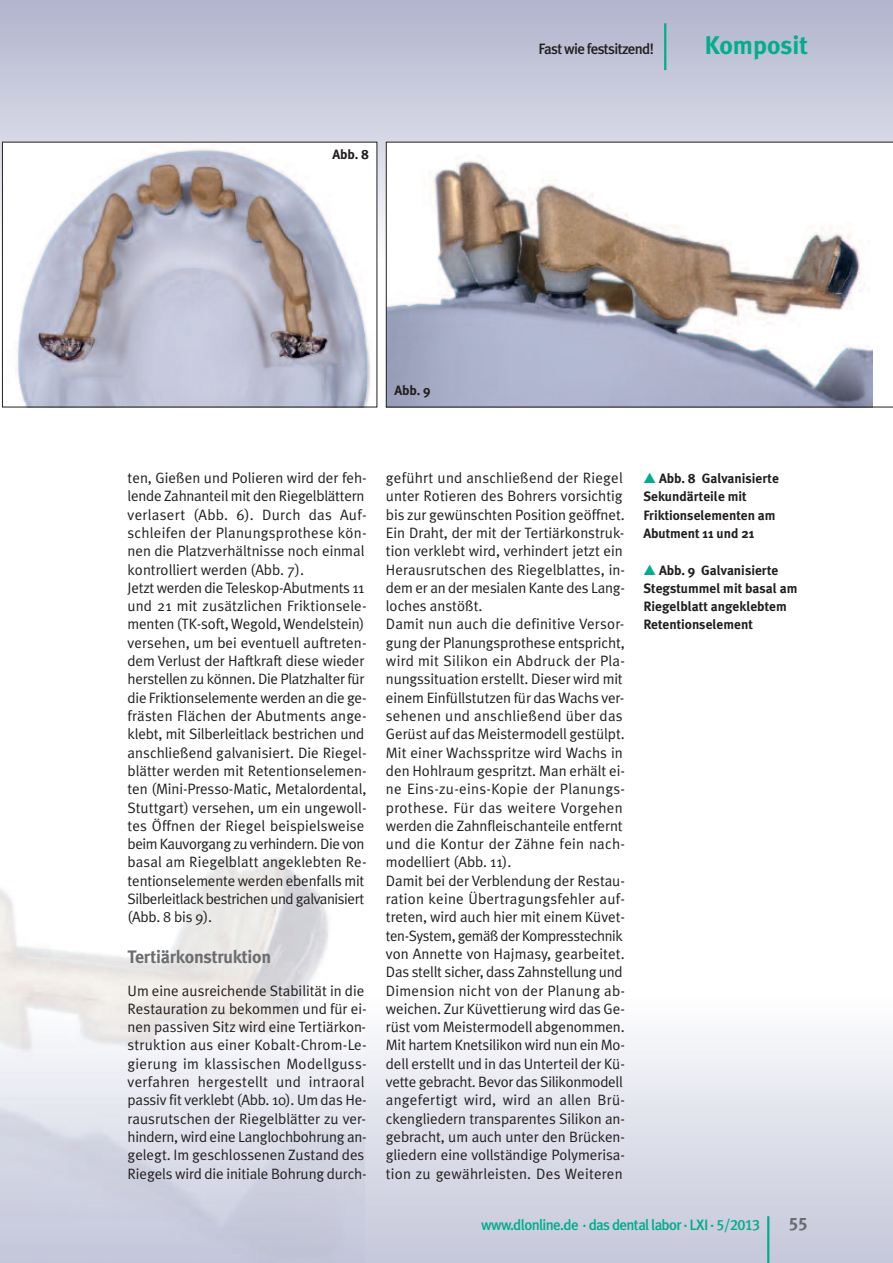
<style>
.page{position:relative;width:893px;height:1263px;background:#fff}
.page>*{position:absolute;margin:0;border:0;box-sizing:border-box;transform-origin:0 0}
.t1{font:700 25.5px "Meta Plus";color:#00ad8e}
.t2{font:700 18px "Meta Plus";letter-spacing:-.015em;color:#6c6d70}
.t3{font:18px "Meta Plus Bold Caps";color:#6c6d70}
.t4{font:15px/18.3px "Meta Plus Normal";color:#231f20}
.t5{font:500 15px "Meta Plus";letter-spacing:-.045em;color:#00ad8e}
.t6{font:500 15px "Meta Plus";letter-spacing:-.045em;color:#231f20}
.t7{font:700 13.5px/18.3px "Meta Plus";color:#231f20}
.s1{font-family:"All You Need";font-weight:400;font-size:15px;color:#00ad8e}
.s2{font-family:"Meta Plus Medium Caps";font-weight:400}
</style>
<div class="page">
<img style="left:0;top:856px;width:329px;height:141px">
<hr style="left:664px;top:23px;width:2px;height:47px;background:#00ad8e">
<hr style="left:767px;top:1216px;width:2px;height:47px;background:#00ad8e">
<img style="left:16px;top:144px;width:355px;height:261px">
<svg style="left:386px;top:142px;width:507px;height:265px"></svg>
<p class="t7" style="left:332px;top:145px;width:38px">Abb. 8</p>
<p class="t6" style="left:538px;top:40px;width:117px">Fast wie festsitzend!</p>
<h1 class="t1" style="left:704px;top:30px;width:105px">Komposit</h1>
<p class="t7" style="left:394px;top:381px;width:38px">Abb. 9</p>
<p class="t4" style="left:128px;top:469px;width:241px">ten, Gießen und Polieren wird der feh&shy;lende Zahnanteil mit den Riegelblättern verlasert (Abb. 6). Durch das Auf&shy;schleifen der Planungsprothese kön&shy;nen die Platzverhältnisse noch einmal kontrolliert werden (Abb. 7).<br>Jetzt werden die Teleskop-Abutments 11 und 21 mit zusätzlichen Friktionsele&shy;menten (TK-soft,Wegold,Wendelstein) versehen, um bei eventuell auftreten&shy;dem Verlust der Haftkraft diese wieder herstellen zu können. Die Platzhalter für die Friktionselemente werden an die ge&shy;frästen Flächen der Abutments ange&shy;klebt, mit Silberleitlack bestrichen und anschließend galvanisiert. Die Riegel&shy;blätter werden mit Retentionselemen&shy;ten (Mini-Presso-Matic, Metalordental, Stuttgart) versehen, um ein ungewoll&shy;tes Öffnen der Riegel beispielsweise beim Kauvorgang zu verhindern. Die von basal am Riegelblatt angeklebten Re&shy;tentionselemente werden ebenfalls mit Silberleitlack bestrichen und galvanisiert (Abb. 8 bis 9).</p>
<p class="t2" style="left:128px;top:947px;width:145px">Tertiärkonstruktion</p>
<p class="t4" style="left:128px;top:981px;width:241px">Um eine ausreichende Stabilität in die Restauration zu bekommen und für ei&shy;nen passiven Sitz wird eine Tertiärkon&shy;struktion aus einer Kobalt-Chrom-Le&shy;gierung im klassischen Modellguss&shy;verfahren hergestellt und intraoral passiv fit verklebt (Abb. 10). Um das He&shy;rausrutschen der Riegelblätter zu ver&shy;hindern, wird eine Langlochbohrung an&shy;gelegt. Im geschlossenen Zustand des Riegels wird die initiale Bohrung durch-</p>
<p class="t4" style="left:386px;top:469px;width:241px">geführt und anschließend der Riegel unter Rotieren des Bohrers vorsichtig bis zur gewünschten Position geöffnet.<br>Ein Draht, der mit der Tertiärkonstruk&shy;tion verklebt wird, verhindert jetzt ein Herausrutschen des Riegelblattes, in&shy;dem er an der mesialen Kante des Lang&shy;loches anstößt.<br>Damit nun auch die definitive Versor&shy;gung der Planungsprothese entspricht, wird mit Silikon ein Abdruck der Pla&shy;nungssituation erstellt. Dieser wird mit einem Einfüllstutzen für das Wachs ver&shy;sehenen und anschließend über das Gerüst auf das Meistermodell gestülpt.<br>Mit einer Wachsspritze wird Wachs in den Hohlraum gespritzt. Man erhält ei&shy;ne Eins-zu-eins-Kopie der Planungs&shy;prothese. Für das weitere Vorgehen werden die Zahnfleischanteile entfernt und die Kontur der Zähne fein nach&shy;modelliert (Abb. 11).<br>Damit bei der Verblendung der Restau&shy;ration keine Übertragungsfehler auf&shy;treten, wird auch hier mit einem Küvet&shy;ten-System, gemäß der Kompresstechnik von Annette von Hajmasy, gearbeitet.<br>Das stellt sicher, dass Zahnstellung und Dimension nicht von der Planung ab&shy;weichen. Zur Küvettierung wird das Ge&shy;rüst vom Meistermodell abgenommen.<br>Mit hartem Knetsilikon wird nun ein Mo&shy;dell erstellt und in das Unterteil der Kü&shy;vette gebracht. Bevor das Silikonmodell angefertigt wird, wird an allen Brü&shy;ckengliedern transparentes Silikon an&shy;gebracht, um auch unter den Brücken&shy;gliedern eine vollständige Polymerisa&shy;tion zu gewährleisten. Des Weiteren</p>
<p class="t7" style="left:643px;top:469px;width:137px"><span class="s1">e</span> Abb. 8 Galvanisierte<br>Sekundärteile mit<br>Friktionselementen am<br>Abutment 11 und 21</p>
<p class="t7" style="left:643px;top:561px;width:156px"><span class="s1">e</span> Abb. 9 Galvanisierte<br>Stegstummel mit basal am<br>Riegelblatt angeklebtem<br>Retentionselement</p>
<p class="t5" style="left:481px;top:1216px;width:280px">www.dlonline.de · das dental labor · LXI · <span class="s2">5/2013</span></p>
<p class="t3" style="left:789px;top:1213px;width:21px">55</p>
</div>
